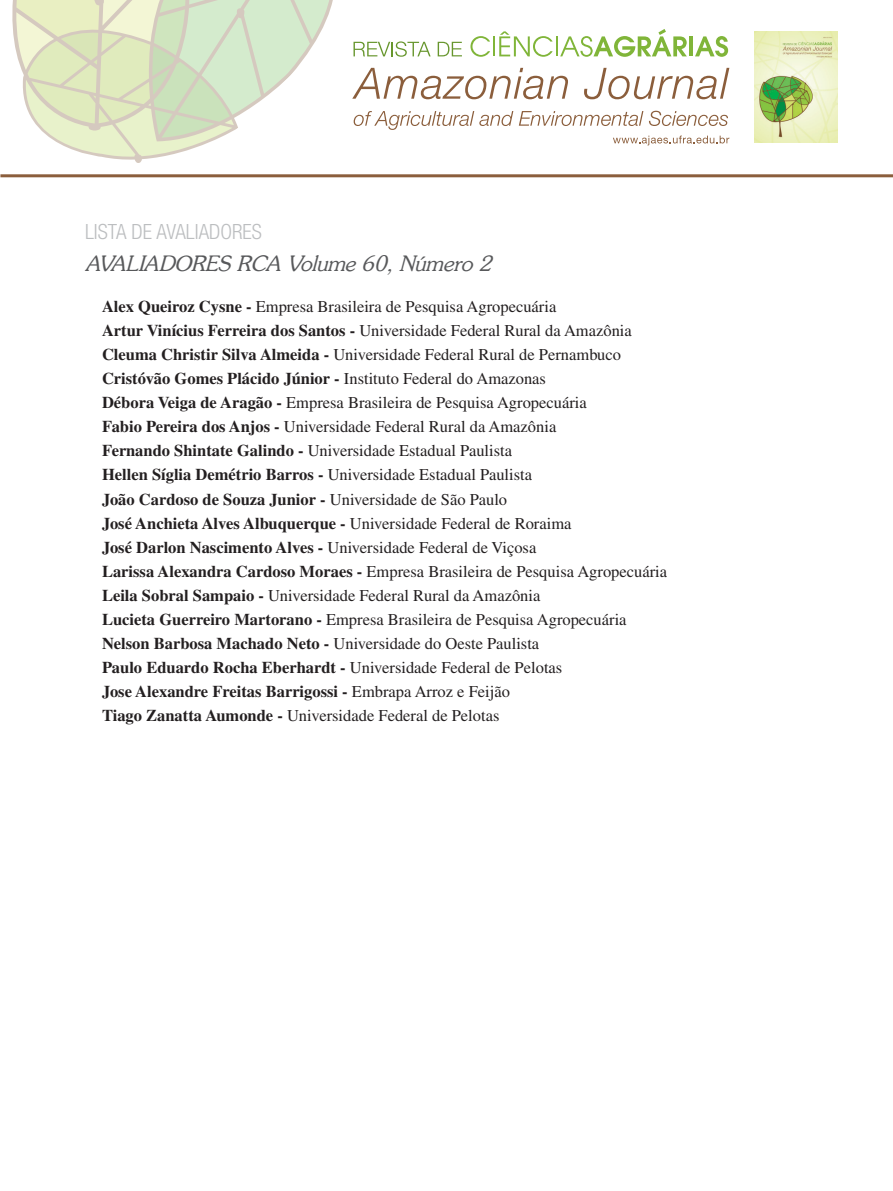
<style>
.page{position:relative;width:893px;height:1191px;background:#fff}
.page>*{position:absolute;margin:0;border:0;box-sizing:border-box;transform-origin:0 0}
.Título___2o_idioma{font:italic 21px "Souvenir";color:#58595b}
.t1{font:300 condensed 21px "Helvetica Neue";color:#bcbec0}
.avaliadores{font:16.5px "Times";color:#231f20}
.avaliadores-2{font:700 16.5px "Times";color:#231f20}
.s1{font-weight:700}
.s2{font-weight:400}
</style>
<div class="page">
<svg style="left:12px;top:0;width:321px;height:163px"></svg>
<hr style="left:0;top:174px;width:893px;height:3px;background:#8b5e3c">
<svg style="left:353px;top:41px;width:78px;height:16px"></svg>
<svg style="left:438px;top:42px;width:24px;height:14px"></svg>
<svg style="left:470px;top:36px;width:20px;height:21px"></svg>
<hr style="left:493px;top:36px;width:2px;height:20px;background:#80b539">
<svg style="left:499px;top:31px;width:54px;height:26px"></svg>
<hr style="left:556px;top:36px;width:2px;height:20px;background:#80b539">
<svg style="left:560px;top:29px;width:127px;height:28px"></svg>
<hr style="left:689px;top:36px;width:4px;height:20px;background:#80b539">
<svg style="left:695px;top:36px;width:33px;height:21px"></svg>
<svg style="left:352px;top:68px;width:216px;height:31px"></svg>
<svg style="left:584px;top:68px;width:145px;height:31px"></svg>
<svg style="left:354px;top:111px;width:159px;height:19px"></svg>
<svg style="left:519px;top:111px;width:124px;height:15px"></svg>
<svg style="left:649px;top:111px;width:79px;height:15px"></svg>
<svg style="left:613px;top:136px;width:116px;height:9px"></svg>
<img style="left:755px;top:32px;width:83px;height:110px">
<p class="t1" style="left:85px;top:220px;width:178px">LISTA DE AVALIADORES</p>
<p class="Título___2o_idioma" style="left:85px;top:251px;width:408px">AVALIADORES RCA Volume 60, Número 2</p>
<p class="avaliadores" style="left:102px;top:298px;width:456px"><span class="s1">Alex Queiroz Cysne -</span> Empresa Brasileira de Pesquisa Agropecuária</p>
<p class="avaliadores" style="left:102px;top:322px;width:531px"><span class="s1">Artur Vinícius Ferreira dos Santos -</span> Universidade Federal Rural da Amazônia</p>
<p class="avaliadores" style="left:102px;top:346px;width:520px"><span class="s1">Cleuma Christir Silva Almeida -</span> Universidade Federal Rural de Pernambuco</p>
<p class="avaliadores-2" style="left:102px;top:369px;width:445px">Cristóvão Gomes Plácido Júnior - <span class="s2">Instituto Federal do Amazonas</span></p>
<p class="avaliadores" style="left:102px;top:394px;width:486px"><span class="s1">Débora Veiga de Aragão -</span> Empresa Brasileira de Pesquisa Agropecuária</p>
<p class="avaliadores" style="left:102px;top:418px;width:456px"><span class="s1">Fabio Pereira dos Anjos -</span> Universidade Federal Rural da Amazônia</p>
<p class="avaliadores" style="left:102px;top:442px;width:412px"><span class="s1">Fernando Shintate Galindo -</span> Universidade Estadual Paulista</p>
<p class="avaliadores" style="left:102px;top:466px;width:432px"><span class="s1">Hellen Síglia Demétrio Barros -</span> Universidade Estadual Paulista</p>
<p class="avaliadores-2" style="left:102px;top:489px;width:407px">João Cardoso de Souza Junior - <span class="s2">Universidade de São Paulo</span></p>
<p class="avaliadores-2" style="left:102px;top:513px;width:471px">José Anchieta Alves Albuquerque - <span class="s2">Universidade Federal de Roraima</span></p>
<p class="avaliadores" style="left:102px;top:538px;width:436px"><span class="s1">José Darlon Nascimento Alves -</span> Universidade Federal de Viçosa</p>
<p class="avaliadores" style="left:102px;top:562px;width:567px"><span class="s1">Larissa Alexandra Cardoso Moraes -</span> Empresa Brasileira de Pesquisa Agropecuária</p>
<p class="avaliadores" style="left:102px;top:586px;width:440px"><span class="s1">Leila Sobral Sampaio -</span> Universidade Federal Rural da Amazônia</p>
<p class="avaliadores" style="left:102px;top:610px;width:526px"><span class="s1">Lucieta Guerreiro Martorano -</span> Empresa Brasileira de Pesquisa Agropecuária</p>
<p class="avaliadores" style="left:102px;top:634px;width:439px"><span class="s1">Nelson Barbosa Machado Neto -</span> Universidade do Oeste Paulista</p>
<p class="avaliadores" style="left:102px;top:658px;width:462px"><span class="s1">Paulo Eduardo Rocha Eberhardt -</span> Universidade Federal de Pelotas</p>
<p class="avaliadores-2" style="left:102px;top:681px;width:409px">Jose Alexandre Freitas Barrigossi - <span class="s2">Embrapa Arroz e Feijão</span></p>
<p class="avaliadores" style="left:102px;top:706px;width:399px"><span class="s1">Tiago Zanatta Aumonde -</span> Universidade Federal de Pelotas</p>
</div>
